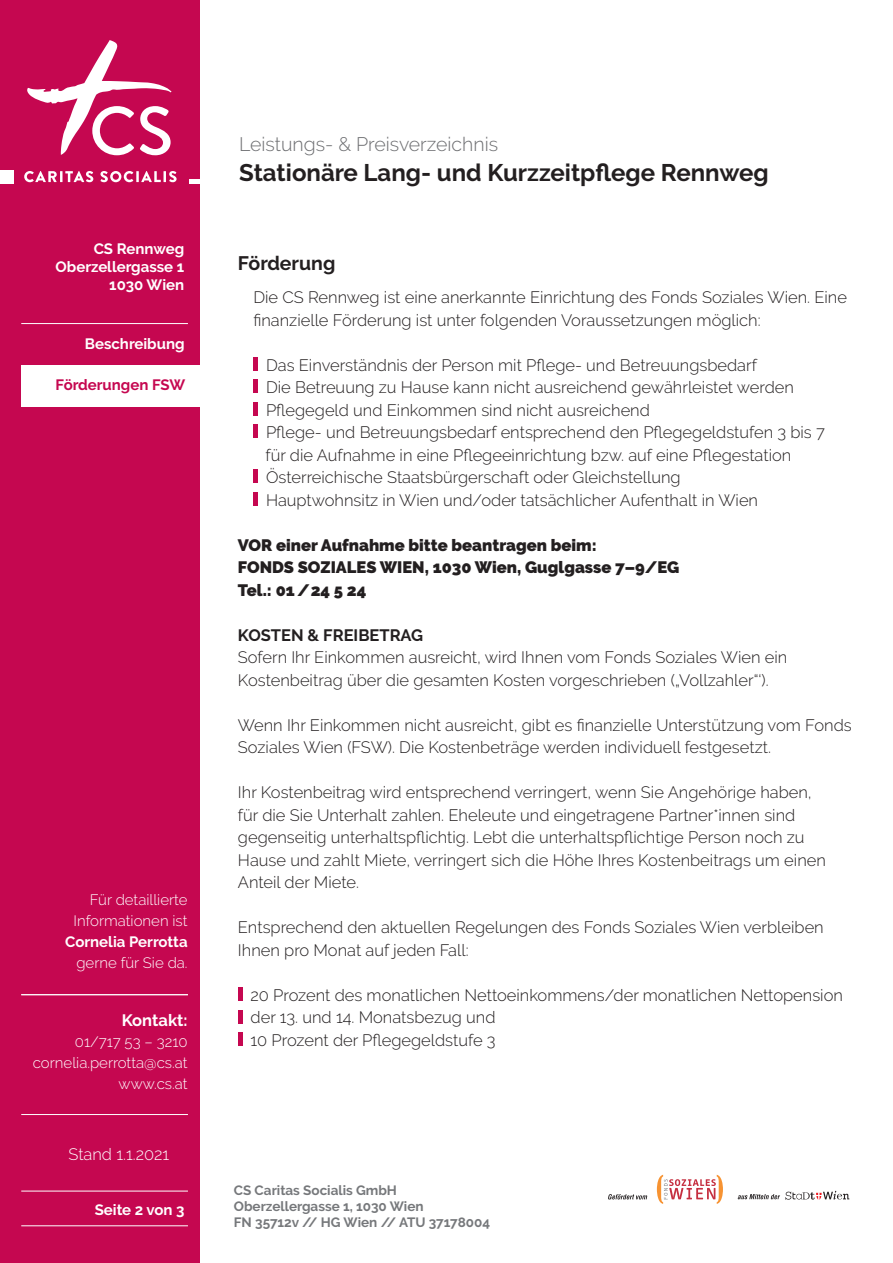
<style>
.page{position:relative;width:893px;height:1263px;background:#fff}
.page>*{position:absolute;margin:0;border:0;box-sizing:border-box;transform-origin:0 0}
.t1{font:700 24px "Raleway";color:#231f20}
.t2{font:300 19.5px "Raleway";color:#6c6d70}
.t3{font:700 19.5px "Raleway";color:#231f20}
.t4{font:300 16.5px/22.5px "Raleway";color:#231f20}
.t5{font:900 16.5px/22.5px "Raleway";color:#231f20}
.t6{font:700 16.5px "Raleway";color:#231f20}
.t7{font:300 16.5px "Raleway";color:#fff}
.t8{font:700 16.5px "Raleway";color:#fff}
.t9{font:300 15px/21px "Raleway";color:#fff;text-align:right}
.t10{font:700 15px/18px "Raleway";color:#fff;text-align:right}
.t11{font:700 15px "Raleway";color:#c50750}
.t12{font:700 13.5px/16.2px "Raleway";color:#76787b}
</style>
<div class="page">
<div style="left:0;top:0;width:200px;height:1263px;background:#c50750"></div>
<div style="left:0;top:170px;width:14px;height:13px;background:#fff"></div>
<hr style="left:190px;top:179px;width:10px;height:4px;background:#fff">
<hr style="left:21px;top:1225px;width:167px;height:1px;background:#fff">
<hr style="left:21px;top:1191px;width:167px;height:1px;background:#fff">
<hr style="left:21px;top:1114px;width:167px;height:1px;background:#fff">
<hr style="left:21px;top:994px;width:167px;height:1px;background:#fff">
<svg style="left:27px;top:40px;width:145px;height:115px"></svg>
<svg style="left:24px;top:171px;width:69px;height:11px"></svg>
<svg style="left:100px;top:171px;width:77px;height:11px"></svg>
<div style="left:21px;top:366px;width:183px;height:41px;background:#fff"></div>
<hr style="left:21px;top:323px;width:167px;height:1px;background:#fff">
<div style="left:253px;top:357px;width:5px;height:14px;background:#c50750"></div>
<div style="left:253px;top:380px;width:5px;height:13px;background:#c50750"></div>
<div style="left:253px;top:402px;width:5px;height:14px;background:#c50750"></div>
<div style="left:253px;top:425px;width:5px;height:13px;background:#c50750"></div>
<div style="left:253px;top:470px;width:5px;height:13px;background:#c50750"></div>
<div style="left:253px;top:492px;width:5px;height:14px;background:#c50750"></div>
<div style="left:238px;top:987px;width:5px;height:14px;background:#c50750"></div>
<div style="left:238px;top:1010px;width:5px;height:13px;background:#c50750"></div>
<div style="left:238px;top:1032px;width:5px;height:14px;background:#c50750"></div>
<svg style="left:657px;top:1175px;width:66px;height:29px"></svg>
<svg style="left:738px;top:1191px;width:111px;height:9px"></svg>
<svg style="left:608px;top:1194px;width:39px;height:5px"></svg>
<p class="t10" style="left:56px;top:240px;width:130px">CS Rennweg<br>Oberzellergasse 1<br>1030 Wien</p>
<p class="t10" style="left:85px;top:334px;width:101px">Beschreibung</p>
<p class="t11" style="left:56px;top:377px;width:131px">Förderungen FSW</p>
<p class="t9" style="left:74px;top:889px;width:115px">Für detaillierte<br>Informationen ist</p>
<p class="t10" style="left:65px;top:932px;width:124px">Cornelia Perrotta</p>
<p class="t9" style="left:76px;top:952px;width:113px">gerne für Sie da.</p>
<p class="t8" style="left:122px;top:1011px;width:67px">Kontakt:</p>
<p class="t9" style="left:33px;top:1031px;width:156px">01/717 53 – 3210 cornelia.perrotta@cs.at www.cs.at</p>
<p class="t7" style="left:68px;top:1144px;width:102px">Stand 1.1.2021</p>
<p class="t10" style="left:95px;top:1201px;width:91px">Seite 2 von 3</p>
<p class="t2" style="left:239px;top:133px;width:260px">Leistungs- &amp; Preisverzeichnis</p>
<h1 class="t1" style="left:239px;top:159px;width:531px">Stationäre Lang- und Kurzzeitpflege Rennweg</h1>
<p class="t3" style="left:238px;top:252px;width:99px">Förderung</p>
<p class="t4" style="left:253px;top:286px;width:595px">Die CS Rennweg ist eine anerkannte Einrichtung des Fonds Soziales Wien. Eine finanzielle Förderung ist unter folgenden Voraussetzungen möglich:</p>
<p class="t4" style="left:266px;top:354px;width:561px">Das Einverständnis der Person mit Pflege- und Betreuungsbedarf<br>Die Betreuung zu Hause kann nicht ausreichend gewährleistet werden Pflegegeld und Einkommen sind nicht ausreichend<br>Pflege- und Betreuungsbedarf entsprechend den Pflegegeldstufen 3 bis 7 für die Aufnahme in eine Pflegeeinrichtung bzw. auf eine Pflegestation Österreichische Staatsbürgerschaft oder Gleichstellung<br>Hauptwohnsitz in Wien und/oder tatsächlicher Aufenthalt in Wien</p>
<p class="t5" style="left:238px;top:534px;width:443px">VOR einer Aufnahme bitte beantragen beim:<br>FONDS SOZIALES WIEN, 1030 Wien, Guglgasse 7–9/EG<br>Tel.: 01 /24 5 24</p>
<p class="t6" style="left:238px;top:625px;width:187px">KOSTEN &amp; FREIBETRAG</p>
<p class="t4" style="left:238px;top:646px;width:551px">Sofern Ihr Einkommen ausreicht, wird Ihnen vom Fonds Soziales Wien ein<br>Kostenbeitrag über die gesamten Kosten vorgeschrieben („Vollzahler“‘).</p>
<p class="t4" style="left:238px;top:714px;width:615px">Wenn Ihr Einkommen nicht ausreicht, gibt es finanzielle Unterstützung vom Fonds<br>Soziales Wien (FSW). Die Kostenbeträge werden individuell festgesetzt.</p>
<p class="t4" style="left:238px;top:781px;width:589px">Ihr Kostenbeitrag wird entsprechend verringert, wenn Sie Angehörige haben, für die Sie Unterhalt zahlen. Eheleute und eingetragene Partner*innen sind gegenseitig unterhaltspflichtig. Lebt die unterhaltspflichtige Person noch zu Hause und zahlt Miete, verringert sich die Höhe Ihres Kostenbeitrags um einen Anteil der Miete.</p>
<p class="t4" style="left:238px;top:916px;width:587px">Entsprechend den aktuellen Regelungen des Fonds Soziales Wien verbleiben<br>Ihnen pro Monat auf jeden Fall:</p>
<p class="t4" style="left:251px;top:984px;width:594px">20 Prozent des monatlichen Nettoeinkommens/der monatlichen Nettopension der 13. und 14. Monatsbezug und<br>10 Prozent der Pflegegeldstufe 3</p>
<p class="t12" style="left:234px;top:1182px;width:258px">CS Caritas Socialis GmbH<br>Oberzellergasse 1, 1030 Wien<br>FN 35712v // HG Wien // ATU 37178004</p>
</div>
